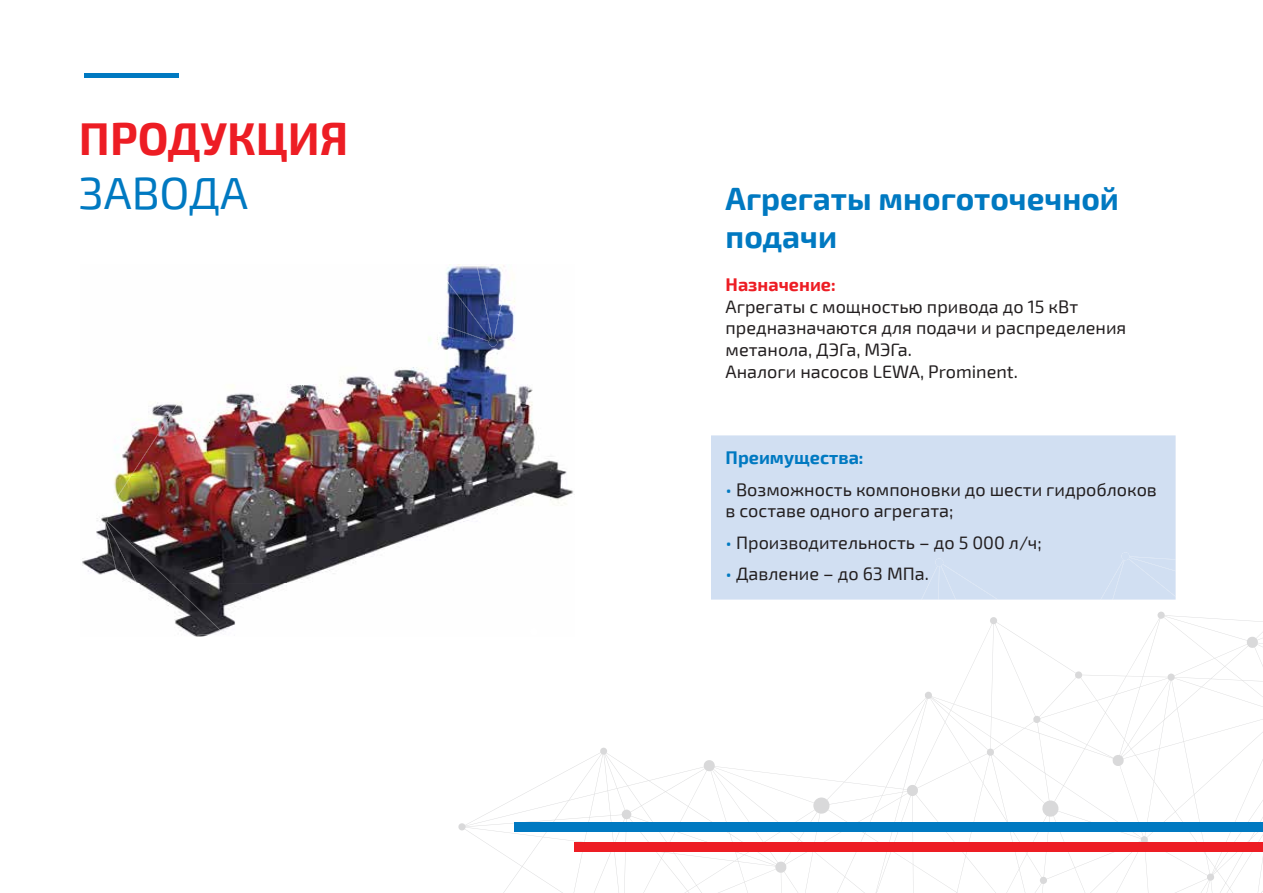
<style>
.page{position:relative;width:1263px;height:893px;background:#fff}
.page>*{position:absolute;margin:0;border:0;box-sizing:border-box;transform-origin:0 0}
.t1{font:700 45px "Exo 2";color:#ed1d24}
.t2{font:45px "Exo 2";color:#0079c1}
.t3{font:700 31.5px/37.8px "Exo 2";color:#0079c1}
.t4{font:18px/21.6px "Exo 2";color:#231f20}
.t5{font:700 18px "Exo 2";color:#0079c1}
.t6{font:700 18px "Exo 2";color:#ed1d24}
.s1{color:#0079c1}
</style>
<div class="page">
<svg style="left:458px;top:612px;width:805px;height:281px"></svg>
<div style="left:711px;top:435px;width:464px;height:165px;background:#d1dff2"></div>
<div style="left:921px;top:552px;width:254px;height:48px;background:#d1dff2"></div>
<img style="left:132px;top:298px;width:443px;height:338px">
<img style="left:132px;top:298px;width:203px;height:126px">
<img style="left:335px;top:264px;width:175px;height:53px">
<img style="left:419px;top:317px;width:80px;height:30px">
<img style="left:114px;top:423px;width:51px;height:54px">
<img style="left:82px;top:477px;width:50px;height:106px">
<img style="left:131px;top:544px;width:51px;height:92px">
<img style="left:182px;top:593px;width:172px;height:43px">
<svg style="left:525px;top:628px;width:13px;height:8px"></svg>
<div style="left:514px;top:823px;width:749px;height:9px;background:#0079c1"></div>
<div style="left:574px;top:843px;width:689px;height:9px;background:#ed1d24"></div>
<div style="left:84px;top:73px;width:94px;height:5px;background:#0079c1"></div>
<h1 class="t1" style="left:79px;top:113px;width:271px">ПРОДУКЦИЯ</h1>
<h1 class="t2" style="left:79px;top:167px;width:171px">ЗАВОДА</h1>
<h2 class="t3" style="left:725px;top:181px;width:395px">Агрегаты многоточечной подачи</h2>
<p class="t6" style="left:725px;top:274px;width:112px">Назначение:</p>
<p class="t4" style="left:725px;top:296px;width:402px">Агрегаты с мощностью привода до 15 кВт предназначаются для подачи и распределения метанола, ДЭГа, МЭГа.<br>Аналоги насосов LEWA, Prominent.</p>
<p class="t5" style="left:725px;top:447px;width:140px">Преимущества:</p>
<p class="t4" style="left:725px;top:479px;width:433px"><span class="s1">•</span> Возможность компоновки до шести гидроблоков в составе одного агрегата;</p>
<p class="t4" style="left:725px;top:532px;width:318px"><span class="s1">•</span> Производительность – до 5 000 л/ч;</p>
<p class="t4" style="left:725px;top:563px;width:205px"><span class="s1">•</span> Давление – до 63 МПа.</p>
</div>
